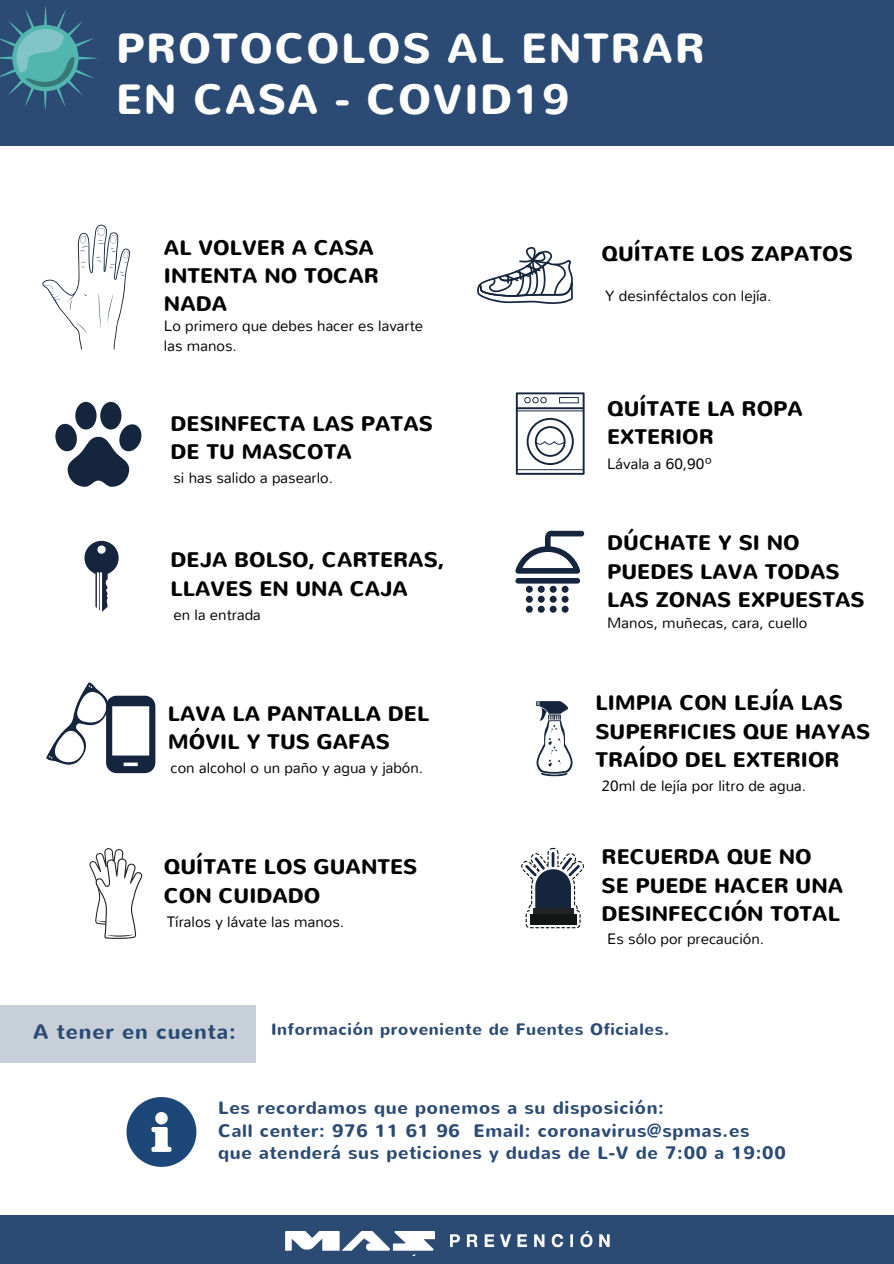
<style>
.page{position:relative;width:894px;height:1264px;background:#fff}
.page>*{position:absolute;margin:0;border:0;box-sizing:border-box;transform-origin:0 0}
.t1{font:700 42px/50.7px "Nunito";letter-spacing:.04em;color:#fff}
.t2{font:700 21px/28.3px "Nunito";color:#000}
.t3{font:700 21px "Nunito";letter-spacing:.04em;color:#2b4a74}
.t4{font:700 18px/22px "Nunito";letter-spacing:.04em;color:#2b4a74}
.t5{font:700 16.5px "Nunito";letter-spacing:.04em;color:#2b4a74}
.t6{font:300 15px/20px "Nunito";color:#000}
</style>
<div class="page">
<div style="left:0;top:0;width:893px;height:145px;background:#2b4a74"></div>
<svg style="left:0;top:5px;width:98px;height:106px"></svg>
<div style="left:0;top:1215px;width:893px;height:48px;background:#2b4a74"></div>
<img style="left:285px;top:1231px;width:149px;height:24px">
<img style="left:450px;top:1231px;width:158px;height:17px">
<svg style="left:515px;top:392px;width:69px;height:83px"></svg>
<svg style="left:535px;top:701px;width:38px;height:75px"></svg>
<svg style="left:42px;top:225px;width:88px;height:124px"></svg>
<svg style="left:477px;top:247px;width:95px;height:57px"></svg>
<div style="left:75px;top:402px;width:21px;height:27px;background:#15253d;border-radius:50%"></div>
<div style="left:100px;top:402px;width:21px;height:27px;background:#15253d;border-radius:50%"></div>
<svg style="left:55px;top:423px;width:87px;height:64px"></svg>
<svg style="left:84px;top:541px;width:35px;height:71px"></svg>
<div style="left:515px;top:578px;width:65px;height:5px;background:#15253d;border-radius:3px"></div>
<svg style="left:525px;top:585px;width:7px;height:7px"></svg>
<svg style="left:525px;top:595px;width:7px;height:7px"></svg>
<svg style="left:525px;top:605px;width:7px;height:7px"></svg>
<svg style="left:537px;top:585px;width:7px;height:7px"></svg>
<svg style="left:537px;top:595px;width:7px;height:7px"></svg>
<svg style="left:537px;top:605px;width:7px;height:7px"></svg>
<svg style="left:549px;top:585px;width:7px;height:7px"></svg>
<svg style="left:549px;top:595px;width:7px;height:7px"></svg>
<svg style="left:549px;top:605px;width:7px;height:7px"></svg>
<svg style="left:561px;top:585px;width:7px;height:7px"></svg>
<svg style="left:561px;top:595px;width:7px;height:7px"></svg>
<svg style="left:561px;top:605px;width:7px;height:7px"></svg>
<svg style="left:515px;top:530px;width:69px;height:43px"></svg>
<svg style="left:46px;top:682px;width:109px;height:91px"></svg>
<svg style="left:89px;top:848px;width:53px;height:90px"></svg>
<svg style="left:521px;top:847px;width:63px;height:81px"></svg>
<div style="left:0;top:1005px;width:256px;height:57px;background:#c7d0d8"></div>
<svg style="left:126px;top:1097px;width:70px;height:69px"></svg>
<h1 class="t1" style="left:116px;top:24px;width:590px">PROTOCOLOS AL ENTRAR<br>EN CASA - COVID19</h1>
<p class="t2" style="left:164px;top:233px;width:216px">AL VOLVER A CASA<br>INTENTA NO TOCAR<br>NADA</p>
<p class="t6" style="left:164px;top:316px;width:261px">Lo primero que debes hacer es lavarte las manos.</p>
<p class="t2" style="left:170px;top:409px;width:264px">DESINFECTA LAS PATAS<br>DE TU MASCOTA</p>
<p class="t6" style="left:173px;top:468px;width:161px">si has salido a pasearlo.</p>
<p class="t2" style="left:170px;top:546px;width:275px">DEJA BOLSO, CARTERAS,<br>LLAVES EN UNA CAJA</p>
<p class="t6" style="left:173px;top:604px;width:89px">en la entrada</p>
<p class="t2" style="left:168px;top:700px;width:263px">LAVA LA PANTALLA DEL<br>MÓVIL Y TUS GAFAS</p>
<p class="t6" style="left:170px;top:758px;width:254px">con alcohol o un paño y agua y jabón.</p>
<p class="t2" style="left:164px;top:853px;width:255px">QUÍTATE LOS GUANTES<br>CON CUIDADO</p>
<p class="t6" style="left:167px;top:911px;width:179px">Tíralos y lávate las manos.</p>
<p class="t2" style="left:601px;top:240px;width:253px">QUÍTATE LOS ZAPATOS</p>
<p class="t6" style="left:605px;top:286px;width:168px">Y desinféctalos con lejía.</p>
<p class="t2" style="left:607px;top:395px;width:197px">QUÍTATE LA ROPA<br>EXTERIOR</p>
<p class="t6" style="left:607px;top:454px;width:107px">Lávala a 60,90º</p>
<p class="t2" style="left:607px;top:529px;width:259px">DÚCHATE Y SI NO<br>PUEDES LAVA TODAS<br>LAS ZONAS EXPUESTAS</p>
<p class="t6" style="left:607px;top:613px;width:202px">Manos, muñecas, cara, cuello</p>
<p class="t2" style="left:595px;top:689px;width:276px">LIMPIA CON LEJÍA LAS<br>SUPERFICIES QUE HAYAS<br>TRAÍDO DEL EXTERIOR</p>
<p class="t6" style="left:601px;top:776px;width:206px">20ml de lejía por litro de agua.</p>
<p class="t2" style="left:601px;top:843px;width:243px">RECUERDA QUE NO<br>SE PUEDE HACER UNA<br>DESINFECCIÓN TOTAL</p>
<p class="t6" style="left:607px;top:929px;width:158px">Es sólo por precaución.</p>
<p class="t3" style="left:33px;top:1017px;width:204px">A tener en cuenta:</p>
<p class="t5" style="left:271px;top:1018px;width:399px">Información proveniente de Fuentes Oficiales.</p>
<p class="t4" style="left:218px;top:1097px;width:569px">Les recordamos que ponemos a su disposición:<br>Call center: 976 11 61 96 Email: coronavirus@spmas.es que atenderá sus peticiones y dudas de L-V de 7:00 a 19:00</p>
</div>
